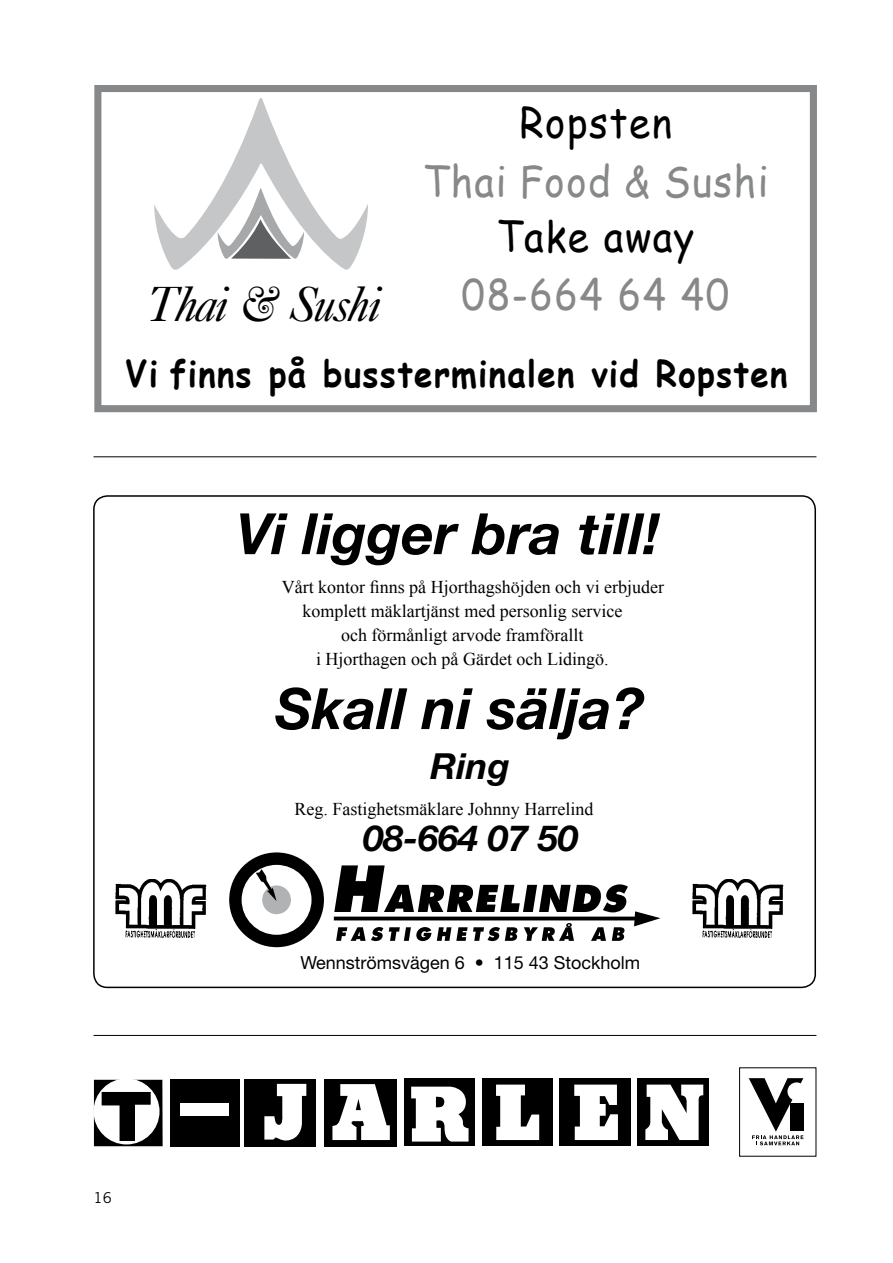
<style>
.page{position:relative;width:893px;height:1263px;background:#fff}
.page>*{position:absolute;margin:0;border:0;box-sizing:border-box;transform-origin:0 0}
.t1{font:italic 700 57px "Helvetica Neue";color:#000}
.t2{font:italic 49.5px "Caslon 540 LT Std";letter-spacing:-.04em;color:#000}
.t3{font:42.3px "Comic Sans MS";letter-spacing:.04em;color:#878889;scale:.91 1}
.t4{font:42.3px "Comic Sans MS";letter-spacing:.04em;color:#000;scale:.91 1}
.t5{font:700 36.3px "Comic Sans MS";letter-spacing:.04em;color:#000;scale:.91 1}
.t6{font:italic 700 36px "Helvetica Neue";color:#000}
.t7{font:18px "Times New Roman";color:#000}
.t8{font:18px "Helvetica Neue";color:#000}
.t9{font:15px "Trade Gothic";color:#000}
</style>
<div class="page">
<img style="left:693px;top:879px;width:91px;height:59px">
<img style="left:116px;top:879px;width:91px;height:59px">
<svg style="left:229px;top:852px;width:95px;height:95px"></svg>
<svg style="left:334px;top:865px;width:327px;height:76px"></svg>
<svg style="left:154px;top:98px;width:214px;height:172px"></svg>
<div style="left:94px;top:85px;width:723px;height:327px;border:7px solid #878889"></div>
<div style="left:638px;top:1078px;width:71px;height:67px;background:#000"></div>
<div style="left:560px;top:1078px;width:71px;height:67px;background:#000"></div>
<div style="left:482px;top:1078px;width:71px;height:67px;background:#000"></div>
<div style="left:404px;top:1078px;width:71px;height:67px;background:#000"></div>
<div style="left:324px;top:1079px;width:72px;height:68px;background:#000"></div>
<div style="left:245px;top:1079px;width:71px;height:68px;background:#000"></div>
<div style="left:94px;top:1080px;width:69px;height:66px;background:#000"></div>
<div style="left:94px;top:1078px;width:66px;height:66px;background:#fff;border-radius:50%"></div>
<svg style="left:102px;top:1092px;width:49px;height:49px"></svg>
<div style="left:170px;top:1079px;width:69px;height:68px;background:#000"></div>
<div style="left:180px;top:1103px;width:48px;height:13px;background:#fff"></div>
<svg style="left:264px;top:1084px;width:42px;height:57px"></svg>
<svg style="left:332px;top:1084px;width:58px;height:56px"></svg>
<svg style="left:411px;top:1087px;width:58px;height:54px"></svg>
<svg style="left:496px;top:1084px;width:43px;height:56px"></svg>
<svg style="left:574px;top:1084px;width:44px;height:56px"></svg>
<svg style="left:645px;top:1084px;width:58px;height:56px"></svg>
<div style="left:790px;top:1104px;width:14px;height:27px;background:#000"></div>
<svg style="left:749px;top:1078px;width:54px;height:67px"></svg>
<hr style="left:94px;top:1035px;width:722px;height:1px;background:#000">
<hr style="left:94px;top:456px;width:722px;height:1px;background:#000">
<h2 class="t2" style="left:147px;top:274px;width:236px">Thai &amp; Sushi</h2>
<h3 class="t4" style="left:519px;top:92px;width:169px">Ropsten</h3>
<h3 class="t3" style="left:423px;top:150px;width:381px">Thai Food &amp; Sushi</h3>
<h3 class="t4" style="left:497px;top:206px;width:219px">Take away</h3>
<h3 class="t3" style="left:462px;top:263px;width:296px">08-664 64 40</h3>
<h3 class="t5" style="left:125px;top:347px;width:729px">Vi finns på bussterminalen vid Ropsten</h3>
<h1 class="t1" style="left:236px;top:499px;width:425px">Vi ligger bra till!</h1>
<p class="t7" style="left:282px;top:575px;width:384px">Vårt kontor finns på Hjorthagshöjden och vi erbjuder</p>
<p class="t7" style="left:302px;top:599px;width:321px">komplett mäklartjänst med personlig service</p>
<p class="t7" style="left:341px;top:623px;width:244px">och förmånligt arvode framförallt</p>
<p class="t7" style="left:316px;top:647px;width:294px">i Hjorthagen och på Gärdet och Lidingö.</p>
<h1 class="t1" style="left:275px;top:673px;width:371px">Skall ni sälja?</h1>
<h3 class="t6" style="left:430px;top:743px;width:81px">Ring</h3>
<p class="t7" style="left:294px;top:797px;width:300px">Reg. Fastighetsmäklare Johnny Harrelind</p>
<h3 class="t6" style="left:363px;top:816px;width:216px">08-664 07 50</h3>
<p class="t8" style="left:300px;top:951px;width:341px">Wennströmsvägen 6 • 115 43 Stockholm</p>
<p class="t9" style="left:94px;top:1189px;width:18px">16</p>
</div>
